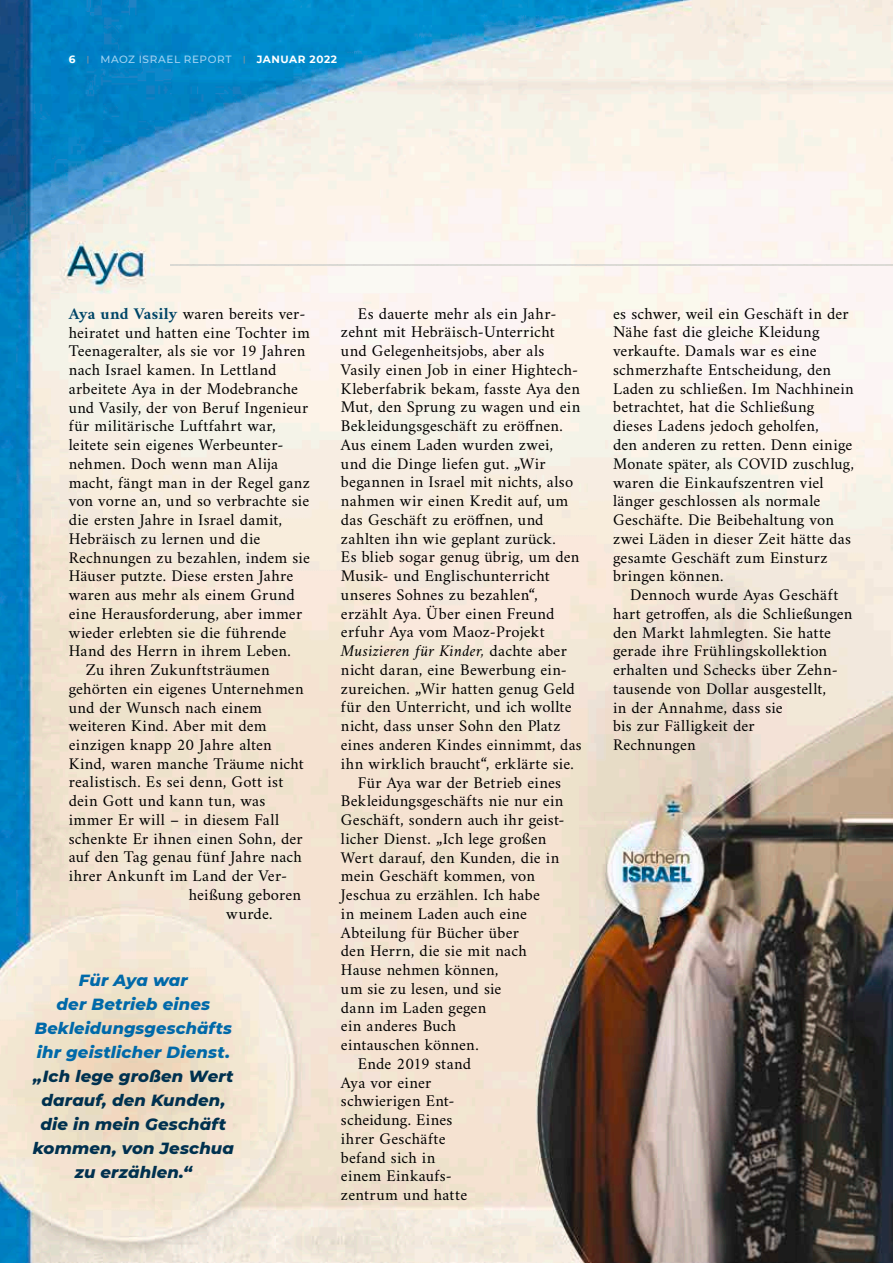
<style>
.page{position:relative;width:893px;height:1263px;background:#fff}
.page>*{position:absolute;margin:0;border:0;box-sizing:border-box;transform-origin:0 0}
.t1{font:16.5px/18.8px "Amiri";letter-spacing:.01em;color:#000}
.t2{font:italic 800 16.5px/24px "Montserrat";letter-spacing:.01em;color:#00314f;text-align:center}
.t3{font:16.5px "Amiri";letter-spacing:.03em;color:#000}
.t4{font:italic 800 16.5px/24px "Montserrat";letter-spacing:.015em;color:#0069a9;text-align:center}
.t5{font:italic 16.5px "Amiri";letter-spacing:.015em;color:#000}
.t6{font:500 10.5px "Montserrat";letter-spacing:.055em;color:#a1d2f2}
.s1{font-weight:700;color:#fff}
.s2{font-weight:700;color:#004567}
.s3{font-style:normal}
</style>
<div class="page">
<img style="left:0;top:0;width:893px;height:1263px">
<img style="left:170px;top:265px;width:723px;height:1px">
<p class="t6" style="left:69px;top:52px;width:270px"><span class="s1">6</span> <sup>|</sup> MAOZ ISRAEL REPORT <sup>|</sup> <span class="s1">JANUAR 2022</span></p>
<p class="t1" style="left:69px;top:304px;width:238px"><span class="s2">Aya und Vasily</span> waren bereits ver-</p>
<p class="t1" style="left:69px;top:322px;width:243px">heiratet und hatten eine Tochter im</p>
<p class="t1" style="left:69px;top:341px;width:238px">Teenageralter, als sie vor 19 Jahren</p>
<p class="t1" style="left:69px;top:360px;width:209px">nach Israel kamen. In Lettland</p>
<p class="t1" style="left:69px;top:379px;width:231px">arbeitete Aya in der Modebranche</p>
<p class="t1" style="left:69px;top:397px;width:241px">und Vasily, der von Beruf Ingenieur</p>
<p class="t3" style="left:69px;top:416px;width:208px">für militärische Luftfahrt war,</p>
<p class="t1" style="left:69px;top:435px;width:216px">leitete sein eigenes Werbeunter-</p>
<p class="t1" style="left:69px;top:454px;width:211px">nehmen. Doch wenn man Alija</p>
<p class="t1" style="left:69px;top:472px;width:243px">macht, fängt man in der Regel ganz</p>
<p class="t1" style="left:69px;top:491px;width:242px">von vorne an, und so verbrachte sie</p>
<p class="t1" style="left:69px;top:510px;width:215px">die ersten Jahre in Israel damit,</p>
<p class="t1" style="left:69px;top:529px;width:193px">Hebräisch zu lernen und die</p>
<p class="t1" style="left:69px;top:547px;width:243px">Rechnungen zu bezahlen, indem sie</p>
<p class="t1" style="left:69px;top:566px;width:226px">Häuser putzte. Diese ersten Jahre</p>
<p class="t1" style="left:69px;top:585px;width:227px">waren aus mehr als einem Grund</p>
<p class="t1" style="left:69px;top:604px;width:235px">eine Herausforderung, aber immer</p>
<p class="t1" style="left:69px;top:622px;width:219px">wieder erlebten sie die führende</p>
<p class="t1" style="left:69px;top:641px;width:224px">Hand des Herrn in ihrem Leben.</p>
<p class="t1" style="left:86px;top:660px;width:185px">Zu ihren Zukunftsträumen</p>
<p class="t1" style="left:69px;top:679px;width:236px">gehörten ein eigenes Unternehmen</p>
<p class="t1" style="left:69px;top:697px;width:195px">und der Wunsch nach einem</p>
<p class="t1" style="left:69px;top:716px;width:199px">weiteren Kind. Aber mit dem</p>
<p class="t1" style="left:69px;top:735px;width:205px">einzigen knapp 20 Jahre alten</p>
<p class="t1" style="left:69px;top:754px;width:237px">Kind, waren manche Träume nicht</p>
<p class="t1" style="left:69px;top:772px;width:216px">realistisch. Es sei denn, Gott ist</p>
<p class="t1" style="left:69px;top:791px;width:198px">dein Gott und kann tun, was</p>
<p class="t3" style="left:69px;top:810px;width:212px">immer Er will – in diesem Fall</p>
<p class="t1" style="left:69px;top:829px;width:235px">schenkte Er ihnen einen Sohn, der</p>
<p class="t1" style="left:69px;top:847px;width:234px">auf den Tag genau fünf Jahre nach</p>
<p class="t3" style="left:69px;top:866px;width:220px">ihrer Ankunft im Land der Ver-</p>
<p class="t1" style="left:189px;top:885px;width:114px">heißung geboren</p>
<p class="t1" style="left:226px;top:904px;width:48px">wurde.</p>
<p class="t4" style="left:35px;top:967px;width:199px">Für Aya war<br>der Betrieb eines<br>Bekleidungsgeschäfts ihr geistlicher Dienst.</p>
<p class="t2" style="left:33px;top:1063px;width:203px">„Ich lege großen Wert darauf, den Kunden, die in mein Geschäft kommen, von Jeschua zu erzählen.“</p>
<p class="t1" style="left:358px;top:304px;width:200px">Es dauerte mehr als ein Jahr-</p>
<p class="t1" style="left:341px;top:322px;width:215px">zehnt mit Hebräisch-Unterricht</p>
<p class="t1" style="left:341px;top:341px;width:205px">und Gelegenheitsjobs, aber als</p>
<p class="t1" style="left:341px;top:360px;width:239px">Vasily einen Job in einer Hightech-</p>
<p class="t1" style="left:341px;top:378px;width:240px">Kleberfabrik bekam, fasste Aya den</p>
<p class="t1" style="left:341px;top:397px;width:241px">Mut, den Sprung zu wagen und ein</p>
<p class="t1" style="left:341px;top:416px;width:223px">Bekleidungsgeschäft zu eröffnen.</p>
<p class="t1" style="left:341px;top:435px;width:214px">Aus einem Laden wurden zwei,</p>
<p class="t1" style="left:341px;top:453px;width:206px">und die Dinge liefen gut. „Wir</p>
<p class="t1" style="left:341px;top:472px;width:234px">begannen in Israel mit nichts, also</p>
<p class="t1" style="left:341px;top:491px;width:229px">nahmen wir einen Kredit auf, um</p>
<p class="t1" style="left:341px;top:510px;width:204px">das Geschäft zu eröffnen, und</p>
<p class="t1" style="left:341px;top:528px;width:216px">zahlten ihn wie geplant zurück.</p>
<p class="t1" style="left:341px;top:547px;width:240px">Es blieb sogar genug übrig, um den</p>
<p class="t1" style="left:341px;top:566px;width:210px">Musik- und Englischunterricht</p>
<p class="t1" style="left:341px;top:585px;width:198px">unseres Sohnes zu bezahlen“,</p>
<p class="t1" style="left:341px;top:603px;width:215px">erzählt Aya. Über einen Freund</p>
<p class="t1" style="left:341px;top:622px;width:205px">erfuhr Aya vom Maoz-Projekt</p>
<p class="t5" style="left:341px;top:641px;width:227px">Musizieren für Kinder, <span class="s3">dachte aber</span></p>
<p class="t1" style="left:341px;top:660px;width:228px">nicht daran, eine Bewerbung ein-</p>
<p class="t1" style="left:341px;top:678px;width:235px">zureichen. „Wir hatten genug Geld</p>
<p class="t1" style="left:341px;top:697px;width:232px">für den Unterricht, und ich wollte</p>
<p class="t1" style="left:341px;top:716px;width:221px">nicht, dass unser Sohn den Platz</p>
<p class="t1" style="left:341px;top:735px;width:242px">eines anderen Kindes einnimmt, das</p>
<p class="t1" style="left:341px;top:754px;width:235px">ihn wirklich braucht“, erklärte sie.</p>
<p class="t1" style="left:358px;top:772px;width:205px">Für Aya war der Betrieb eines</p>
<p class="t1" style="left:341px;top:791px;width:224px">Bekleidungsgeschäfts nie nur ein</p>
<p class="t1" style="left:341px;top:810px;width:225px">Geschäft, sondern auch ihr geist-</p>
<p class="t1" style="left:341px;top:829px;width:207px">licher Dienst. „Ich lege großen</p>
<p class="t1" style="left:341px;top:847px;width:220px">Wert darauf, den Kunden, die in</p>
<p class="t1" style="left:341px;top:866px;width:196px">mein Geschäft kommen, von</p>
<p class="t1" style="left:341px;top:885px;width:200px">Jeschua zu erzählen. Ich habe</p>
<p class="t1" style="left:341px;top:904px;width:188px">in meinem Laden auch eine</p>
<p class="t1" style="left:341px;top:922px;width:180px">Abteilung für Bücher über</p>
<p class="t1" style="left:341px;top:941px;width:187px">den Herrn, die sie mit nach</p>
<p class="t1" style="left:341px;top:960px;width:159px">Hause nehmen können,</p>
<p class="t1" style="left:341px;top:979px;width:162px">um sie zu lesen, und sie</p>
<p class="t1" style="left:341px;top:997px;width:147px">dann im Laden gegen</p>
<p class="t1" style="left:341px;top:1016px;width:117px">ein anderes Buch</p>
<p class="t1" style="left:341px;top:1035px;width:139px">eintauschen können.</p>
<p class="t1" style="left:358px;top:1054px;width:115px">Ende 2019 stand</p>
<p class="t1" style="left:341px;top:1072px;width:92px">Aya vor einer</p>
<p class="t1" style="left:341px;top:1091px;width:115px">schwierigen Ent-</p>
<p class="t1" style="left:341px;top:1110px;width:113px">scheidung. Eines</p>
<p class="t1" style="left:341px;top:1129px;width:106px">ihrer Geschäfte</p>
<p class="t1" style="left:341px;top:1147px;width:96px">befand sich in</p>
<p class="t1" style="left:341px;top:1166px;width:113px">einem Einkaufs-</p>
<p class="t1" style="left:341px;top:1185px;width:128px">zentrum und hatte</p>
<p class="t1" style="left:613px;top:304px;width:242px">es schwer, weil ein Geschäft in der<br>Nähe fast die gleiche Kleidung verkaufte. Damals war es eine schmerzhafte Entscheidung, den<br>Laden zu schließen. Im Nach hinein betrachtet, hat die Schließung dieses Ladens jedoch geholfen,<br>den anderen zu retten. Denn einige<br>Monate später, als COVID zuschlug, waren die Einkaufszentren viel länger geschlossen als normale<br>Geschäfte. Die Beibehaltung von zwei Läden in dieser Zeit hätte das gesamte Geschäft zum Einsturz bringen können.</p>
<p class="t1" style="left:613px;top:585px;width:241px;text-indent:17px">Dennoch wurde Ayas Geschäft hart getroffen, als die Schließungen den Markt lahmlegten. Sie hatte gerade ihre Frühlingskollektion erhalten und Schecks über Zehn&shy;tausende von Dollar ausgestellt,<br>in der Annahme, dass sie<br>bis zur Fälligkeit der<br>Rechnungen</p>
</div>
